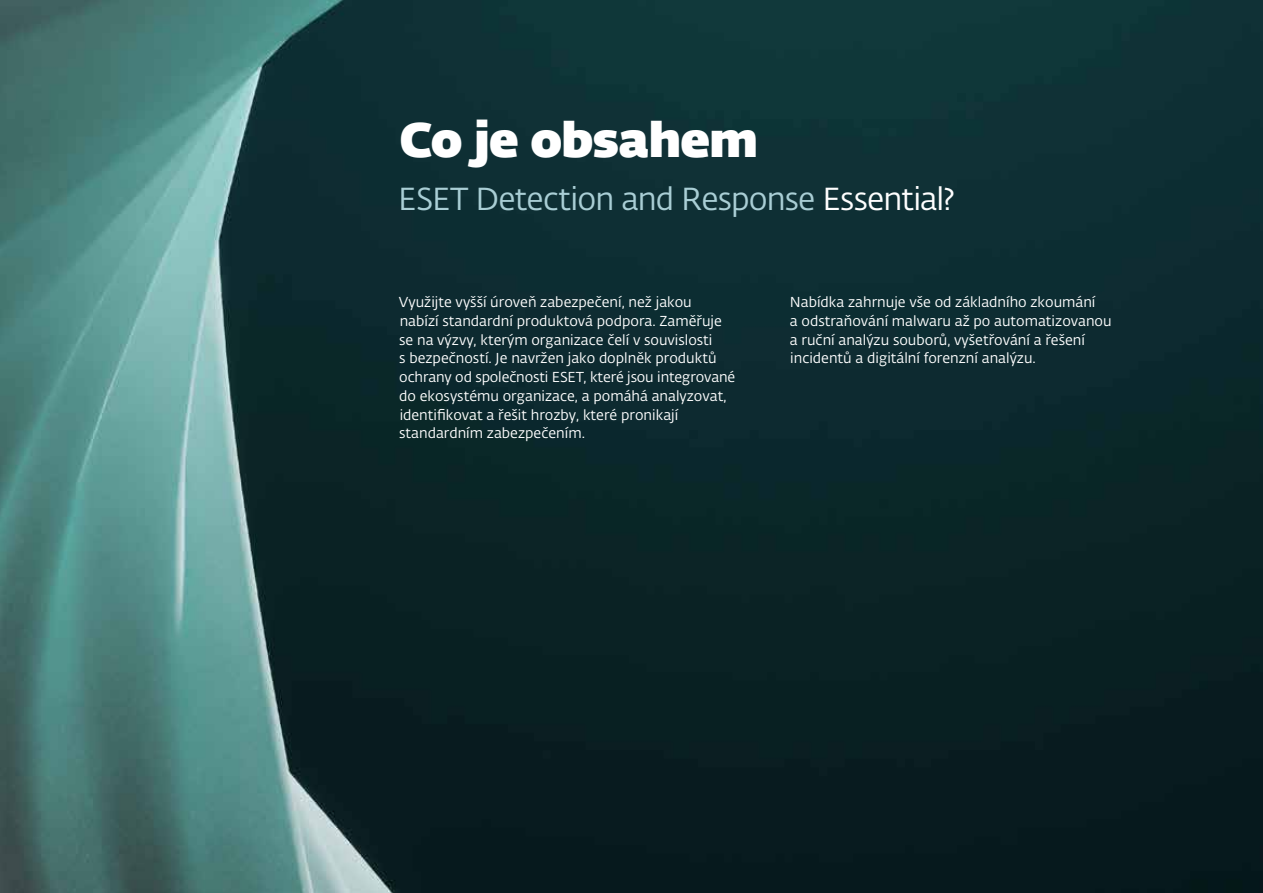
<style>
.page{position:relative;width:1263px;height:893px;background:#fff}
.page>*{position:absolute;margin:0;border:0;box-sizing:border-box;transform-origin:0 0}
.t1{font:800 48px "Fedra Sans Dis Std";color:#fff}
.t2{font:31.5px "Fedra Sans Alt Pro Book LF";letter-spacing:-.025em;color:#a9ced5}
.t3{font:14.25px/18.8px "Fedra Sans Alt Pro Book LF";color:#fff}
.s1{color:#fff}
</style>
<div class="page">
<img style="left:0;top:0;width:1263px;height:893px">
<h1 class="t1" style="left:400px;top:101px;width:359px">Co je obsahem</h1>
<h2 class="t2" style="left:398px;top:177px;width:558px">ESET Detection and Response <span class="s1">Essential?</span></h2>
<p class="t3" style="left:399px;top:292px;width:338px">Využijte vyšší úroveň zabezpečení, než jakou<br>nabízí standardní produktová podpora. Zaměřuje se na výzvy, kterým organizace čelí v souvislosti<br>s bezpečností. Je navržen jako doplněk produktů ochrany od společnosti ESET, které jsou integrované do ekosystému organizace, a pomáhá analyzovat, identifikovat a řešit hrozby, které pronikají standardním zabezpečením.</p>
<p class="t3" style="left:790px;top:292px;width:323px">Nabídka zahrnuje vše od základního zkoumání<br>a odstraňování malwaru až po automatizovanou a ruční analýzu souborů, vyšetřování a řešení incidentů a digitální forenzní analýzu.</p>
</div>
